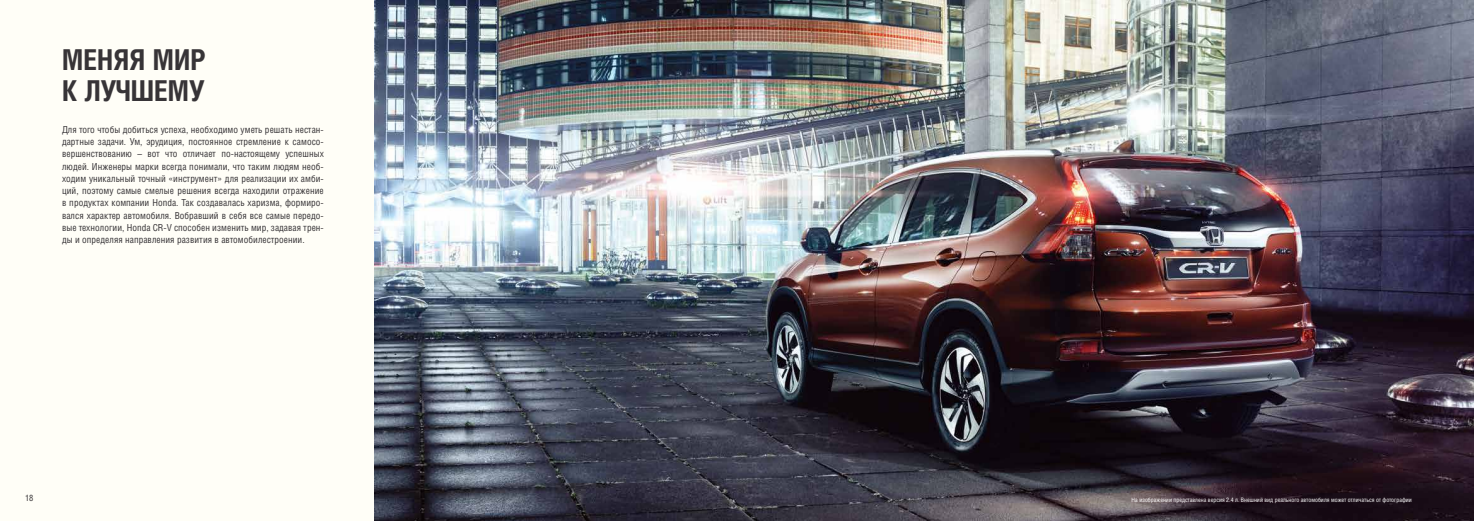
<style>
.page{position:relative;width:1474px;height:521px;background:#fff}
.page>*{position:absolute;margin:0;border:0;box-sizing:border-box;transform-origin:0 0}
.t1{font:700 28.88px/30.6px "Honda";letter-spacing:.005em;color:#373437}
.t2{font:9.62px/12.2px "Honda";letter-spacing:.005em;color:#373437;text-align:justify}
.t3{font:8.75px "Honda";color:#373437}
.t4{font:6.12px "Honda";color:#fff}
</style>
<div class="page">
<img style="left:375px;top:0;width:1098px;height:521px">
<h1 class="t1" style="left:62px;top:45px;width:145px">МЕНЯЯ МИР<br>К ЛУЧШЕМУ</h1>
<p class="t2" style="left:62px;top:123px;width:263px">Для того чтобы добиться успеха, необходимо уметь решать нестан&shy;дартные задачи. Ум, эрудиция, постоянное стремление к самосо&shy;вершенствованию – вот что отличает по-настоящему успешных людей. Инженеры марки всегда понимали, что таким людям необ&shy;ходим уникальный точный «инструмент» для реализации их амби&shy;ций, поэтому самые смелые решения всегда находили отражение в продуктах компании Honda. Так создавалась харизма, формиро&shy;вался характер автомобиля. Вобравший в себя все самые передо&shy;вые технологии, Honda CR-V способен изменить мир, задавая трен&shy;ды и определяя направления развития в автомобилестроении.</p>
<p class="t3" style="left:25px;top:493px;width:10px">18</p>
<p class="t4" style="left:1131px;top:496px;width:282px">На изображении представлена версия 2.4 л. Внешний вид реального автомобиля может отличаться от фотографии</p>
</div>
